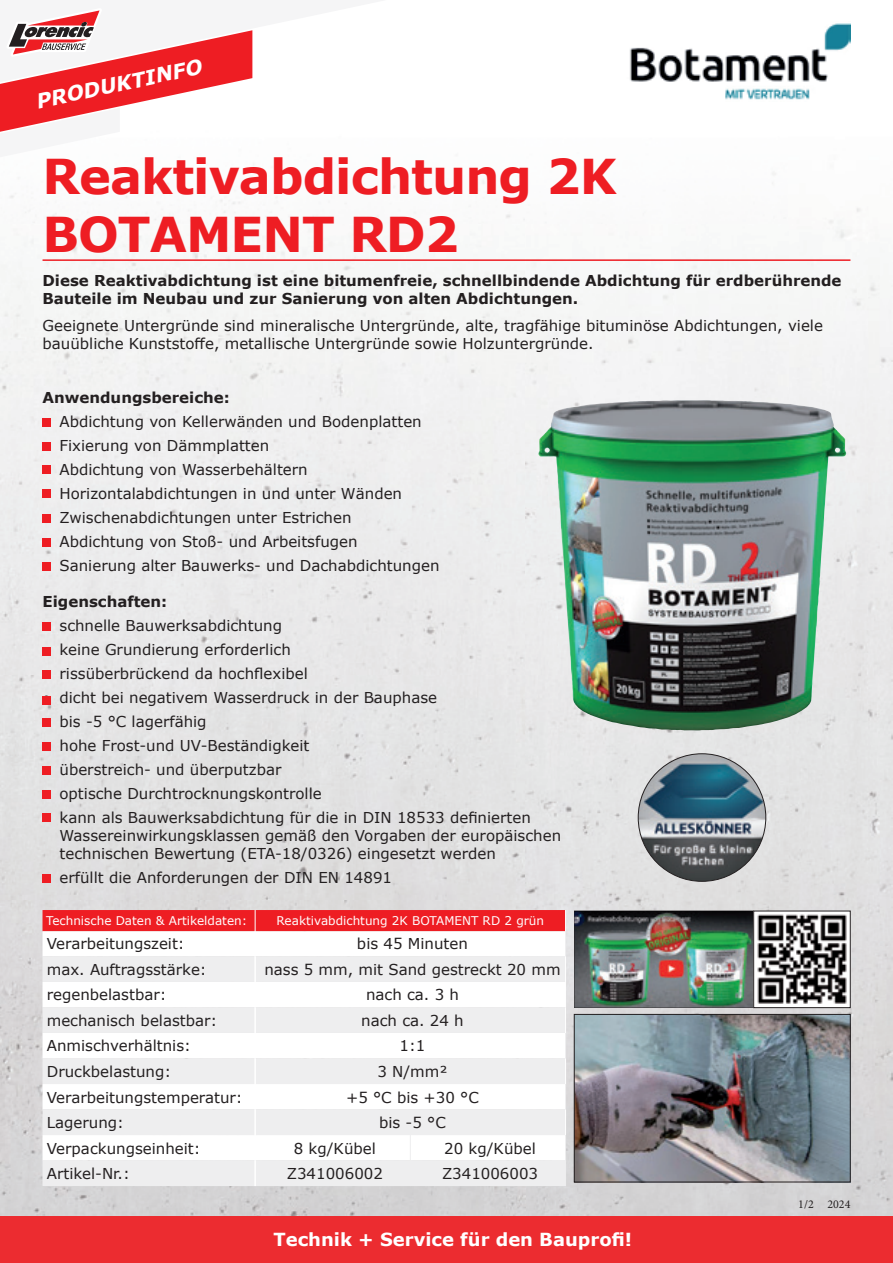
<style>
.page{position:relative;width:893px;height:1263px;background:#fff}
.page>*{position:absolute;margin:0;border:0;box-sizing:border-box;transform-origin:0 0}
.t1{font:700 48px/57.6px "Verdana";letter-spacing:-.02em;color:#ee1d23}
.t2{font:italic 700 20.25px "Verdana";color:#fff}
.t3{font:700 18px "Verdana";color:#fff}
.t4{font:15px/18px "Verdana";color:#231f20}
.t5{font:700 15px/18px "Verdana";color:#231f20}
.t6{font:12px "Verdana";color:#fff}
.t7{font:12px "Minion Pro";color:#231f20}
</style>
<div class="page">
<img style="left:0;top:172px;width:788px;height:503px">
<img style="left:788px;top:23px;width:105px;height:923px">
<img style="left:0;top:675px;width:525px;height:541px">
<div style="left:525px;top:675px;width:158px;height:271px;background:#e3e4e4"></div>
<div style="left:683px;top:731px;width:106px;height:34px;background:#e4e4e5"></div>
<div style="left:736px;top:765px;width:53px;height:146px;background:#e0e0e0"></div>
<img style="left:683px;top:872px;width:53px;height:39px">
<img style="left:525px;top:946px;width:53px;height:270px">
<div style="left:841px;top:946px;width:52px;height:270px;background:#d8d7d7"></div>
<div style="left:578px;top:1182px;width:263px;height:34px;background:#d3d2d4"></div>
<div style="left:0;top:1216px;width:893px;height:47px;background:#ec2c30"></div>
<svg style="left:0;top:10px;width:253px;height:122px"></svg>
<hr style="left:43px;top:259px;width:807px;height:2px;background:#ee1d23">
<img style="left:629px;top:23px;width:221px;height:79px">
<div style="left:43px;top:418px;width:8px;height:8px;background:#ee1d23"></div>
<div style="left:43px;top:466px;width:8px;height:8px;background:#ee1d23"></div>
<div style="left:43px;top:442px;width:8px;height:9px;background:#ee1d23"></div>
<div style="left:43px;top:489px;width:8px;height:8px;background:#ee1d23"></div>
<svg style="left:43px;top:910px;width:523px;height:276px"></svg>
<img style="left:538px;top:400px;width:309px;height:331px">
<div style="left:42px;top:514px;width:9px;height:8px;background:#ee1d23"></div>
<div style="left:42px;top:562px;width:9px;height:8px;background:#ee1d23"></div>
<div style="left:42px;top:538px;width:9px;height:9px;background:#ee1d23"></div>
<div style="left:43px;top:813px;width:8px;height:9px;background:#ee1d23"></div>
<div style="left:43px;top:718px;width:8px;height:8px;background:#ee1d23"></div>
<div style="left:43px;top:767px;width:8px;height:8px;background:#ee1d23"></div>
<div style="left:43px;top:742px;width:8px;height:9px;background:#ee1d23"></div>
<div style="left:43px;top:790px;width:8px;height:9px;background:#ee1d23"></div>
<div style="left:43px;top:622px;width:8px;height:9px;background:#ee1d23"></div>
<div style="left:43px;top:670px;width:8px;height:9px;background:#ee1d23"></div>
<div style="left:43px;top:647px;width:8px;height:8px;background:#ee1d23"></div>
<div style="left:43px;top:696px;width:8px;height:8px;background:#ee1d23"></div>
<div style="left:43px;top:874px;width:8px;height:8px;background:#ee1d23"></div>
<img style="left:757px;top:913px;width:91px;height:93px">
<img style="left:574px;top:911px;width:179px;height:97px">
<div style="left:753px;top:911px;width:97px;height:97px;border:1px solid #231f20"></div>
<img style="left:576px;top:1016px;width:272px;height:164px">
<div style="left:574px;top:1014px;width:276px;height:168px;border:1px solid #231f20"></div>
<img style="left:638px;top:754px;width:128px;height:127px;border-radius:64px">
<h2 class="t2" style="left:33px;top:87px;width:171px;rotate:-12deg">PRODUKTINFO</h2>
<h1 class="t1" style="left:43px;top:147px;width:576px">Reaktivabdichtung 2K<br>BOTAMENT RD2</h1>
<p class="t5" style="left:43px;top:271px;width:800px">Diese Reaktivabdichtung ist eine bitumenfreie, schnellbindende Abdichtung für erdberührende<br>Bauteile im Neubau und zur Sanierung von alten Abdichtungen.</p>
<p class="t4" style="left:43px;top:316px;width:782px">Geeignete Untergründe sind mineralische Untergründe, alte, tragfähige bituminöse Abdichtungen, viele bauübliche Kunststoffe, metallische Untergründe sowie Holzuntergründe.</p>
<p class="t5" style="left:43px;top:388px;width:189px">Anwendungsbereiche:</p>
<p class="t4" style="left:43px;top:412px;width:381px">• Abdichtung von Kellerwänden und Bodenplatten</p>
<p class="t4" style="left:43px;top:436px;width:228px">• Fixierung von Dämmplatten</p>
<p class="t4" style="left:43px;top:460px;width:267px">• Abdichtung von Wasserbehältern</p>
<p class="t4" style="left:43px;top:484px;width:361px">• Horizontalabdichtungen in und unter Wänden</p>
<p class="t4" style="left:43px;top:508px;width:311px">• Zwischenabdichtungen unter Estrichen</p>
<p class="t4" style="left:43px;top:532px;width:317px">• Abdichtung von Stoß- und Arbeitsfugen</p>
<p class="t4" style="left:43px;top:556px;width:399px">• Sanierung alter Bauwerks- und Dachabdichtungen</p>
<p class="t5" style="left:43px;top:592px;width:126px">Eigenschaften:</p>
<p class="t4" style="left:43px;top:616px;width:241px">• schnelle Bauwerksabdichtung</p>
<p class="t4" style="left:43px;top:640px;width:250px">• keine Grundierung erforderlich</p>
<p class="t4" style="left:43px;top:664px;width:267px">• rissüberbrückend da hochflexibel</p>
<p class="t4" style="left:43px;top:688px;width:396px">• dicht bei negativem Wasserdruck in der Bauphase</p>
<p class="t4" style="left:43px;top:712px;width:166px">• bis -5 °C lagerfähig</p>
<p class="t4" style="left:43px;top:736px;width:268px">• hohe Frost-und UV-Beständigkeit</p>
<p class="t4" style="left:43px;top:760px;width:240px">• überstreich- und überputzbar</p>
<p class="t4" style="left:43px;top:784px;width:281px">• optische Durchtrocknungskontrolle</p>
<p class="t4" style="left:60px;top:808px;width:503px;text-indent:-17px">• kann als Bauwerksabdichtung für die in DIN 18533 definierten<br>Wassereinwirkungsklassen gemäß den Vorgaben der europäischen technischen Bewertung (ETA-18/0326) eingesetzt werden</p>
<p class="t4" style="left:43px;top:868px;width:351px">• erfüllt die Anforderungen der DIN EN 14891</p>
<p class="t6" style="left:46px;top:913px;width:202px">Technische Daten &amp; Artikeldaten:</p>
<p class="t6" style="left:277px;top:913px;width:269px">Reaktivabdichtung 2K BOTAMENT RD 2 grün</p>
<p class="t4" style="left:47px;top:935px;width:140px">Verarbeitungszeit:</p>
<p class="t4" style="left:357px;top:935px;width:113px">bis 45 Minuten</p>
<p class="t4" style="left:47px;top:960px;width:161px">max. Auftragsstärke:</p>
<p class="t4" style="left:264px;top:960px;width:298px">nass 5 mm, mit Sand gestreckt 20 mm</p>
<p class="t4" style="left:47px;top:986px;width:121px">regenbelastbar:</p>
<p class="t4" style="left:366px;top:986px;width:94px">nach ca. 3 h</p>
<p class="t4" style="left:47px;top:1011px;width:172px">mechanisch belastbar:</p>
<p class="t4" style="left:361px;top:1011px;width:104px">nach ca. 24 h</p>
<p class="t4" style="left:47px;top:1037px;width:146px">Anmischverhältnis:</p>
<p class="t4" style="left:399px;top:1037px;width:27px">1:1</p>
<p class="t4" style="left:47px;top:1062px;width:126px">Druckbelastung:</p>
<p class="t4" style="left:377px;top:1062px;width:72px">3 N/mm²</p>
<p class="t4" style="left:47px;top:1088px;width:197px">Verarbeitungstemperatur:</p>
<p class="t4" style="left:346px;top:1088px;width:134px">+5 °C bis +30 °C</p>
<p class="t4" style="left:47px;top:1113px;width:79px">Lagerung:</p>
<p class="t4" style="left:379px;top:1113px;width:68px">bis -5 °C</p>
<p class="t4" style="left:47px;top:1139px;width:155px">Verpackungseinheit:</p>
<p class="t4" style="left:294px;top:1139px;width:84px">8 kg/Kübel</p>
<p class="t4" style="left:444px;top:1139px;width:93px">20 kg/Kübel</p>
<p class="t4" style="left:47px;top:1164px;width:85px">Artikel-Nr.:</p>
<p class="t4" style="left:287px;top:1164px;width:98px">Z341006002</p>
<p class="t4" style="left:442px;top:1164px;width:98px">Z341006003</p>
<p class="t3" style="left:273px;top:1227px;width:360px">Technik + Service für den Bauprofi!</p>
<p class="t7" style="left:798px;top:1196px;width:54px">1/2 2024</p>
</div>
